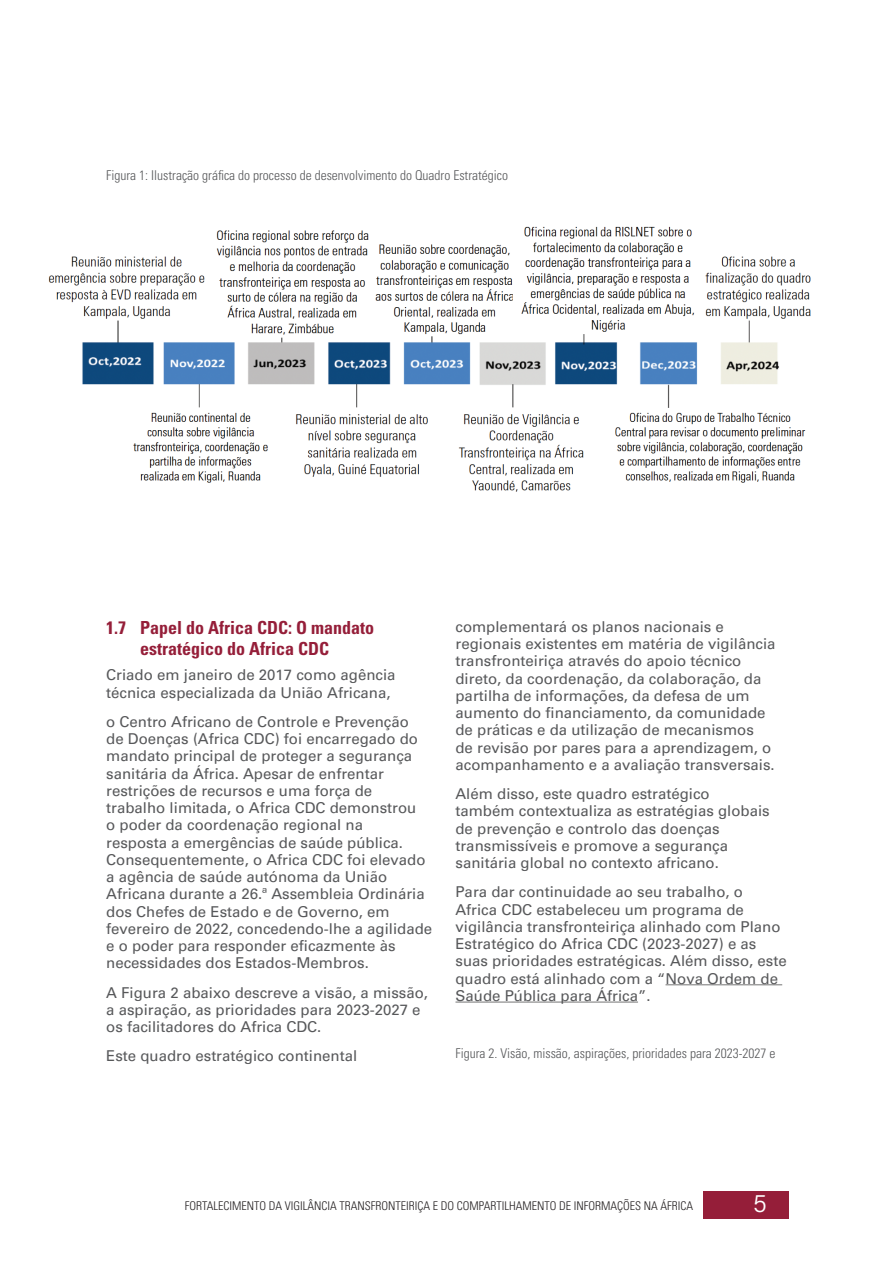
<style>
.page{position:relative;width:893px;height:1263px;background:#fff}
.page>*{position:absolute;margin:0;border:0;box-sizing:border-box;transform-origin:0 0}
.t1{font:300 25.5px "Acumin Pro";color:#fff}
.t2{font:700 condensed 18px/20.7px "Univers LT Std";color:#951e39}
.t3{font:15px/17.2px "Univers";color:#57585a}
.t4{font:300 condensed 13.5px "Univers LT Std";color:#57585a}
.t5{font:300 condensed 12px "Univers";color:#231f20}
</style>
<div class="page">
<div style="left:704px;top:1191px;width:85px;height:27px;background:#951e39"></div>
<hr style="left:665px;top:984px;width:117px;height:1px;background:#747474">
<hr style="left:455px;top:1002px;width:183px;height:1px;background:#747474">
<img style="left:48px;top:226px;width:763px;height:266px">
<p class="t4" style="left:106px;top:167px;width:403px">Figura 1: Ilustração gráfica do processo de desenvolvimento do Quadro Estratégico</p>
<p class="t2" style="left:140px;top:617px;width:236px;text-indent:-34px">1.7 Papel do Africa CDC: O mandato estratégico do Africa CDC</p>
<p class="t3" style="left:106px;top:666px;width:291px">Criado em janeiro de 2017 como agência técnica especializada da União Africana,</p>
<p class="t3" style="left:106px;top:713px;width:327px">o Centro Africano de Controle e Prevenção<br>de Doenças (Africa CDC) foi encarregado do mandato principal de proteger a segurança sanitária da África. Apesar de enfrentar restrições de recursos e uma força de trabalho limitada, o Africa CDC demonstrou<br>o poder da coordenação regional na<br>resposta a emergências de saúde pública.<br>Consequentemente, o Africa CDC foi elevado a agência de saúde autónoma da União Africana durante a 26.ª Assembleia Ordinária dos Chefes de Estado e de Governo, em fevereiro de 2022, concedendo-lhe a agilidade e o poder para responder eficazmente às necessidades dos Estados-Membros.</p>
<p class="t3" style="left:106px;top:984px;width:323px">A Figura 2 abaixo descreve a visão, a missão, a aspiração, as prioridades para 2023-2027 e os facilitadores do Africa CDC.</p>
<p class="t3" style="left:106px;top:1047px;width:252px">Este quadro estratégico continental</p>
<p class="t3" style="left:455px;top:618px;width:322px">complementará os planos nacionais e regionais existentes em matéria de vigilância transfronteiriça através do apoio técnico direto, da coordenação, da colaboração, da partilha de informações, da defesa de um aumento do financiamento, da comunidade de práticas e da utilização de mecanismos<br>de revisão por pares para a aprendizagem, o acompanhamento e a avaliação transversais.</p>
<p class="t3" style="left:455px;top:785px;width:316px">Além disso, este quadro estratégico também contextualiza as estratégias globais de prevenção e controlo das doenças transmissíveis e promove a segurança sanitária global no contexto africano.</p>
<p class="t3" style="left:455px;top:883px;width:333px">Para dar continuidade ao seu trabalho, o Africa CDC estabeleceu um programa de vigilância transfronteiriça alinhado com Plano Estratégico do Africa CDC (2023-2027) e as suas prioridades estratégicas. Além disso, este quadro está alinhado com a “Nova Ordem de Saúde Pública para África”.</p>
<p class="t4" style="left:455px;top:1045px;width:322px">Figura 2. Visão, missão, aspirações, prioridades para 2023-2027 e</p>
<p class="t5" style="left:185px;top:1198px;width:510px">FORTALECIMENTO DA VIGILÂNCIA TRANSFRONTEIRIÇA E DO COMPARTILHAMENTO DE INFORMAÇÕES NA ÁFRICA</p>
<h1 class="t1" style="left:753px;top:1186px;width:15px">5</h1>
</div>
